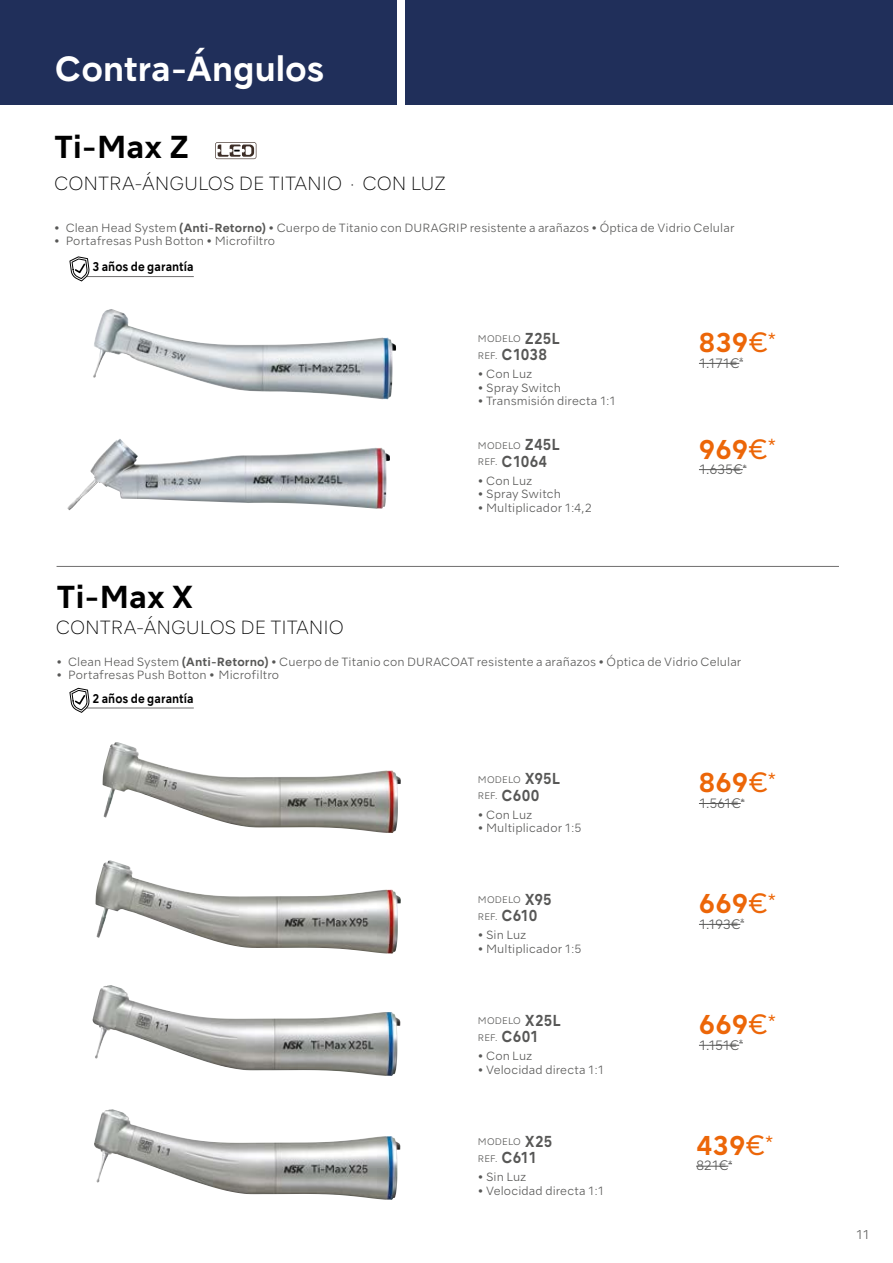
<style>
.page{position:relative;width:893px;height:1263px;background:#fff}
.page>*{position:absolute;margin:0;border:0;box-sizing:border-box;transform-origin:0 0}
.t1{font:700 33px "NSKTSRE";letter-spacing:-.01em;color:#fff}
.t2{font:700 30px "NSKTSRE";letter-spacing:-.01em;color:#000}
.t3{font:700 25.8px "NSKTSRE";color:#ec6608}
.t4{font:200 18px "NSKTSRE";letter-spacing:-.005em;color:#000}
.t5{font:700 15px "NSKTSRE";color:#575756;scale:.9 1}
.t6{font:300 12.75px "NSKTSRE";letter-spacing:-.045em;color:#575756}
.t7{font:700 12px "NSKTSRE";letter-spacing:.005em;color:#000;scale:.9 1}
.t8{font:300 12px "NSKTSRE";color:#575756}
.t9{font:300 11.25px "NSKTSRE";letter-spacing:.01em;color:#575756}
.t10{font:300 9px/16.5px "NSKTSRE";letter-spacing:.01em;color:#575756}
.s1{font-weight:700}
.s2{font-weight:700;font-size:15px}
.s3{font-weight:300;font-size:9px}
.s4{font-weight:400}
</style>
<div class="page">
<div style="left:0;top:0;width:893px;height:104px;background:#202f5a"></div>
<hr style="left:699px;top:363px;width:40px;height:1px;background:#575756">
<hr style="left:699px;top:803px;width:42px;height:1px;background:#575756">
<hr style="left:699px;top:924px;width:41px;height:1px;background:#575756">
<hr style="left:699px;top:1045px;width:40px;height:1px;background:#575756">
<hr style="left:696px;top:1166px;width:32px;height:1px;background:#575756">
<hr style="left:699px;top:469px;width:44px;height:1px;background:#575756">
<hr style="left:57px;top:566px;width:782px;height:1px;background:#706f6f">
<img style="left:93px;top:985px;width:307px;height:91px">
<img style="left:103px;top:743px;width:295px;height:90px">
<img style="left:94px;top:1109px;width:306px;height:91px">
<img style="left:95px;top:861px;width:303px;height:93px">
<img style="left:67px;top:439px;width:323px;height:72px">
<img style="left:93px;top:309px;width:303px;height:90px">
<div style="left:398px;top:0;width:7px;height:106px;background:#fff"></div>
<hr style="left:87px;top:276px;width:107px;height:1px;background:#706f6f">
<svg style="left:69px;top:256px;width:21px;height:25px"></svg>
<hr style="left:87px;top:708px;width:107px;height:1px;background:#706f6f">
<svg style="left:69px;top:688px;width:21px;height:25px"></svg>
<div style="left:215px;top:142px;width:41px;height:17px;background:#d8d5d4;border-radius:2px"></div>
<svg style="left:216px;top:143px;width:40px;height:16px"></svg>
<svg style="left:218px;top:145px;width:36px;height:12px"></svg>
<h1 class="t1" style="left:55px;top:46px;width:271px">Contra-Ángulos</h1>
<h2 class="t2" style="left:54px;top:127px;width:137px">Ti-Max Z</h2>
<h3 class="t4" style="left:54px;top:172px;width:394px">CONTRA-ÁNGULOS DE TITANIO · CON LUZ</h3>
<p class="t9" style="left:54px;top:220px;width:682px">• Clean Head System <span class="s1">(Anti-Retorno)</span> • Cuerpo de Titanio con DURAGRIP resistente a arañazos • Óptica de Vidrio Celular</p>
<p class="t9" style="left:54px;top:233px;width:223px">• Portafresas Push Botton • Microfiltro</p>
<p class="t7" style="left:92px;top:259px;width:114px">3 años de garantía</p>
<h2 class="t2" style="left:57px;top:576px;width:139px">Ti-Max X</h2>
<h3 class="t4" style="left:56px;top:615px;width:289px">CONTRA-ÁNGULOS DE TITANIO</h3>
<p class="t10" style="left:478px;top:331px;width:83px">MODELO <span class="s2">Z25L</span></p>
<h3 class="t5" style="left:478px;top:345px;width:78px"><span class="s3">REF.</span> C1038</h3>
<p class="t9" style="left:478px;top:367px;width:56px">• Con Luz</p>
<p class="t9" style="left:478px;top:380px;width:84px">• Spray Switch</p>
<p class="t9" style="left:478px;top:394px;width:140px">• Transmisión directa 1:1</p>
<p class="t10" style="left:478px;top:437px;width:83px">MODELO <span class="s2">Z45L</span></p>
<h3 class="t5" style="left:478px;top:451px;width:78px"><span class="s3">REF.</span> C1064</h3>
<p class="t9" style="left:478px;top:473px;width:56px">• Con Luz</p>
<p class="t9" style="left:478px;top:486px;width:84px">• Spray Switch</p>
<p class="t9" style="left:478px;top:500px;width:115px">• Multiplicador 1:4,2</p>
<h3 class="t3" style="left:699px;top:325px;width:78px">839<span class="s4">€</span><sup>*</sup></h3>
<p class="t6" style="left:699px;top:354px;width:46px">1.171€<sup>*</sup></p>
<h3 class="t3" style="left:699px;top:431px;width:78px">969<span class="s4">€</span><sup>*</sup></h3>
<p class="t6" style="left:699px;top:461px;width:49px">1.635€<sup>*</sup></p>
<p class="t9" style="left:57px;top:654px;width:686px">• Clean Head System <span class="s1">(Anti-Retorno)</span> • Cuerpo de Titanio con DURACOAT resistente a arañazos • Óptica de Vidrio Celular</p>
<p class="t9" style="left:57px;top:668px;width:224px">• Portafresas Push Botton • Microfiltro</p>
<p class="t7" style="left:92px;top:690px;width:114px">2 años de garantía</p>
<p class="t10" style="left:478px;top:771px;width:84px">MODELO <span class="s2">X95L<br></span>REF. <span class="s2">C600</span></p>
<p class="t9" style="left:478px;top:807px;width:56px">• Con Luz</p>
<p class="t9" style="left:478px;top:820px;width:105px">• Multiplicador 1:5</p>
<p class="t10" style="left:478px;top:892px;width:75px">MODELO <span class="s2">X95<br></span>REF. <span class="s2">C610</span></p>
<p class="t9" style="left:478px;top:928px;width:50px">• Sin Luz</p>
<p class="t9" style="left:478px;top:941px;width:105px">• Multiplicador 1:5</p>
<p class="t10" style="left:478px;top:1013px;width:84px">MODELO <span class="s2">X25L<br></span>REF. <span class="s2">C601</span></p>
<p class="t9" style="left:478px;top:1049px;width:56px">• Con Luz</p>
<p class="t9" style="left:478px;top:1062px;width:128px">• Velocidad directa 1:1</p>
<p class="t10" style="left:478px;top:1134px;width:76px">MODELO <span class="s2">X25<br></span>REF. <span class="s2">C611</span></p>
<p class="t9" style="left:478px;top:1169px;width:50px">• Sin Luz</p>
<p class="t9" style="left:478px;top:1183px;width:128px">• Velocidad directa 1:1</p>
<h3 class="t3" style="left:699px;top:765px;width:78px">869<span class="s4">€</span><sup>*</sup></h3>
<p class="t6" style="left:699px;top:794px;width:47px">1.561€<sup>*</sup></p>
<h3 class="t3" style="left:699px;top:886px;width:78px">669<span class="s4">€</span><sup>*</sup></h3>
<p class="t6" style="left:699px;top:915px;width:47px">1.193€<sup>*</sup></p>
<h3 class="t3" style="left:699px;top:1007px;width:78px">669<span class="s4">€</span><sup>*</sup></h3>
<p class="t6" style="left:699px;top:1036px;width:45px">1.151€<sup>*</sup></p>
<h3 class="t3" style="left:696px;top:1128px;width:78px">439<span class="s4">€</span><sup>*</sup></h3>
<p class="t6" style="left:696px;top:1157px;width:37px">821€<sup>*</sup></p>
<p class="t8" style="left:856px;top:1227px;width:16px">11</p>
</div>
